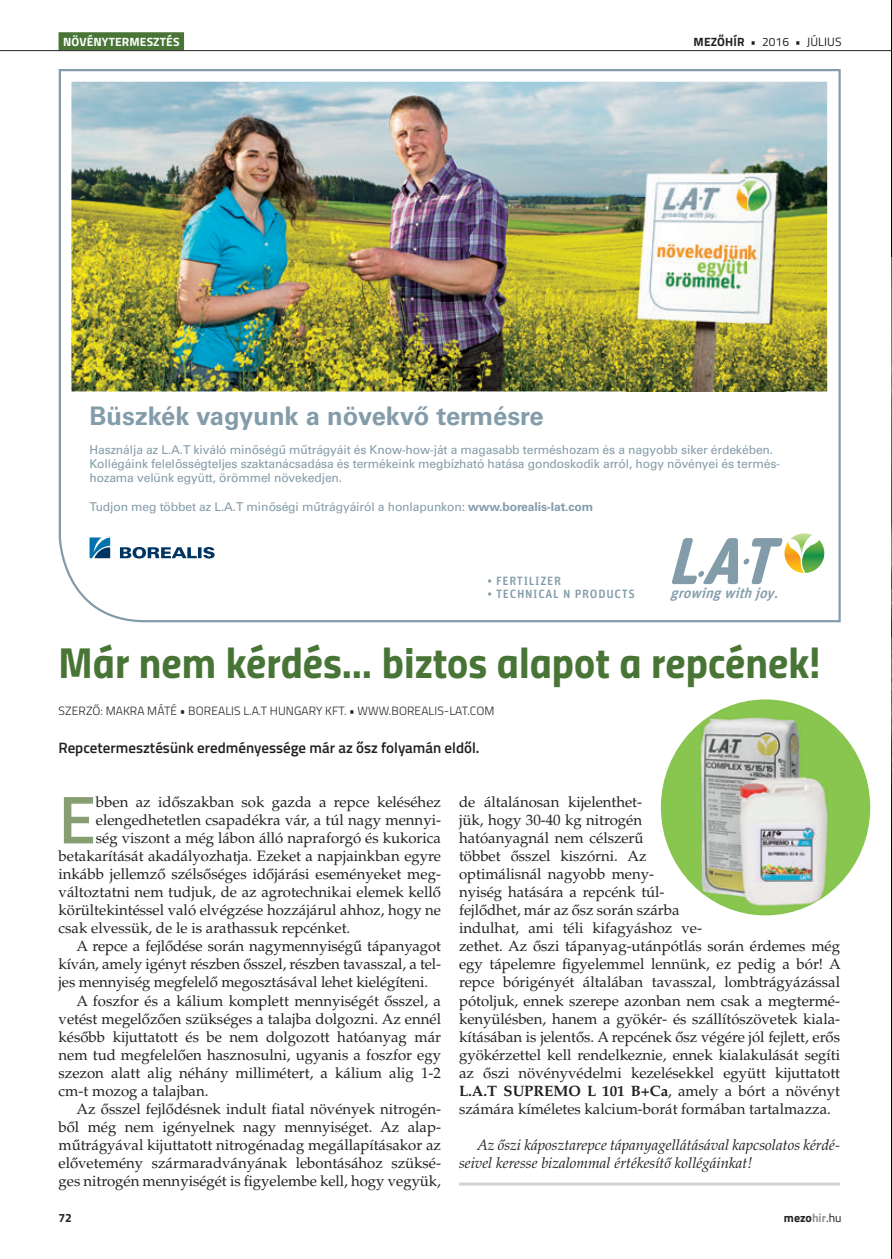
<style>
.page{position:relative;width:892px;height:1259px;background:#fff}
.page>*{position:absolute;margin:0;border:0;box-sizing:border-box;transform-origin:0 0}
.t1{font:600 67.5px "Titillium";color:#879d72}
.t2{font:43.5px "Titillium Bold Upright";color:#487536}
.t3{font:700 25.5px "Univers LTCYR 65";color:#839ca9}
.t4{font:15px/18px "Palatino LT Std";color:#231f20}
.t5{font:italic 15px/18px "Palatino LT Std";color:#231f20}
.t6{font:600 15px "Titillium";color:#231f20}
.t7{font:italic 500 14.55px "Unit Rounded Pro";color:#839ca9}
.t8{font:12.15px/14.2px "Univers LTCYR 55 Roman";letter-spacing:-.01em;color:#839ca9}
.t9{font:300 12px "Titillium";color:#231f20}
.t10{font:500 12px "Unit Rounded Pro";letter-spacing:.06em;color:#839ca9}
.t11{font:12px "Titillium";letter-spacing:.01em;color:#231f20}
.t12{font:700 12px "Titillium";letter-spacing:.01em;color:#fff}
.t13{font:700 12px "Titillium";color:#231f20}
.s1{font-weight:700}
.s2{font-family:"Univers LTCYR 65";font-weight:700}
.s3{color:#939598}
.s4{font-weight:400}
</style>
<div class="page">
<div style="left:59px;top:32px;width:125px;height:18px;background:#487536"></div>
<hr style="left:0;top:50px;width:891px;height:1px;background:#231f20">
<hr style="left:891px;top:0;width:1px;height:1258px;background:#000">
<img style="left:891px;top:258px;width:1px;height:563px">
<svg style="left:59px;top:69px;width:782px;height:553px"></svg>
<img style="left:71px;top:82px;width:756px;height:309px">
<img style="left:626px;top:150px;width:160px;height:241px">
<svg style="left:672px;top:533px;width:152px;height:51px"></svg>
<svg style="left:90px;top:537px;width:125px;height:21px"></svg>
<hr style="left:459px;top:1182px;width:381px;height:3px;background:#d1d2d4">
<img style="left:661px;top:699px;width:209px;height:216px">
<p class="t12" style="left:63px;top:32px;width:118px">NÖVÉNYTERMESZTÉS</p>
<p class="t11" style="left:694px;top:33px;width:149px"><span class="s1">MEZŐHÍR</span> • 2016 • JÚLIUS</p>
<h3 class="t3" style="left:90px;top:398px;width:456px">Büszkék vagyunk a növekvő termésre</h3>
<p class="t8" style="left:90px;top:442px;width:692px">Használja az L.A.T kiváló minőségű műtrágyáit és Know-how-ját a magasabb terméshozam és a nagyobb siker érdekében.<br>Kollégáink felelősségteljes szaktanácsadása és termékeink megbízható hatása gondoskodik arról, hogy növényei és termés&shy;hozama velünk együtt, örömmel növekedjen.</p>
<p class="t8" style="left:90px;top:499px;width:505px">Tudjon meg többet az L.A.T minőségi műtrágyáiról a honlapunkon: <span class="s2">www.borealis-lat.com</span></p>
<p class="t10" style="left:487px;top:572px;width:75px">• FERTILIZER</p>
<p class="t10" style="left:487px;top:586px;width:149px">• TECHNICAL N PRODUCTS</p>
<p class="t7" style="left:670px;top:583px;width:114px">growingwithjoy.</p>
<h2 class="t2" style="left:59px;top:628px;width:764px">Már nem kérdés… biztos alapot a repcének!</h2>
<p class="t9" style="left:59px;top:702px;width:437px">SZERZŐ: MAKRA MÁTÉ • BOREALIS L.A.T HUNGARY KFT. • WWW.BOREALIS-LAT.COM</p>
<p class="t6" style="left:59px;top:736px;width:422px">Repcetermesztésünk eredményessége már az ősz folyamán eldől.</p>
<h1 class="t1" style="left:59px;top:769px;width:39px">E</h1>
<p class="t4" style="left:96px;top:793px;width:347px">bben az időszakban sok gazda a repce keléséhez</p>
<p class="t4" style="left:96px;top:811px;width:347px">elengedhetetlen csapadékra vár, a túl nagy mennyi-</p>
<p class="t4" style="left:96px;top:829px;width:347px">ség viszont a még lábon álló napraforgó és kukorica</p>
<p class="t4" style="left:59px;top:847px;width:384px">betakarítását akadályozhatja. Ezeket a napjainkban egyre</p>
<p class="t4" style="left:59px;top:865px;width:384px">inkább jellemző szélsőséges időjárási eseményeket meg-</p>
<p class="t4" style="left:59px;top:883px;width:384px">változtatni nem tudjuk, de az agrotechnikai elemek kellő</p>
<p class="t4" style="left:59px;top:901px;width:384px">körültekintéssel való elvégzése hozzájárul ahhoz, hogy ne</p>
<p class="t4" style="left:59px;top:919px;width:293px">csak elvessük, de le is arathassuk repcénket.</p>
<p class="t4" style="left:77px;top:937px;width:366px">A repce a fejlődése során nagymennyiségű tápanyagot</p>
<p class="t4" style="left:59px;top:955px;width:384px">kíván, amely igényt részben ősszel, részben tavasszal, a tel-</p>
<p class="t4" style="left:59px;top:973px;width:371px">jes mennyiség megfelelő megosztásával lehet kielégíteni.</p>
<p class="t4" style="left:77px;top:991px;width:366px">A foszfor és a kálium komplett mennyiségét ősszel, a</p>
<p class="t4" style="left:59px;top:1009px;width:384px">vetést megelőzően szükséges a talajba dolgozni. Az ennél</p>
<p class="t4" style="left:59px;top:1027px;width:384px">később kijuttatott és be nem dolgozott hatóanyag már</p>
<p class="t4" style="left:59px;top:1045px;width:384px">nem tud megfelelően hasznosulni, ugyanis a foszfor egy</p>
<p class="t4" style="left:59px;top:1063px;width:384px">szezon alatt alig néhány millimétert, a kálium alig 1-2</p>
<p class="t4" style="left:59px;top:1081px;width:152px">cm-t mozog a talajban.</p>
<p class="t4" style="left:77px;top:1099px;width:366px">Az ősszel fejlődésnek indult atal növények nitrogén-</p>
<p class="t4" style="left:59px;top:1117px;width:384px">ből még nem igényelnek nagy mennyiséget. Az alap-</p>
<p class="t4" style="left:59px;top:1135px;width:384px">műtrá gyával kijuttatott nitrogénadag megállapításakor az</p>
<p class="t4" style="left:59px;top:1153px;width:384px">elővetemény szármaradványának lebontásához szüksé-</p>
<p class="t4" style="left:59px;top:1171px;width:384px">ges nitrogén mennyiségét is gyelembe kell, hogy vegyük,</p>
<p class="t4" style="left:459px;top:793px;width:383px">de általánosan kijelenthet-<br>jük, hogy 30-40 kg nitrogén<br>hatóanyagnál nem célszerű<br>többet ősszel kiszórni. Az<br>optimálisnál nagyobb meny-<br>nyiség hatására a repcénk túl-<br>fejlődhet, már az ősz során szárba<br>indulhat, ami téli kifagyáshoz ve-<br>zethet. Az őszi tápanyag-utánpótlás során érdemes még egy tápelemre gyelemmel lennünk, ez pedig a bór! A repce bórigényét általában tavasszal, lombtrágyázáss al pótoljuk, ennek szerepe azonban nem csak a megtermé&shy;kenyülésben, hanem a gyökér- és szállítószövetek kiala&shy;kításában is jelentős. A repcének ősz végére jól fejlett, erős gyökérzettel kell rendelkeznie, ennek kialakulását segíti az őszi növényvédelmi kezelésekkel együtt kijuttatott <span class="s1">L.A.T SUPREMO L 101 B+Ca</span>, amely a bórt a növényt számára kíméletes kalcium-borát formában tartalmazza.</p>
<p class="t5" style="left:459px;top:1135px;width:383px;text-indent:18px">Az őszi káposztarepce tápanyagellátásával kapcsolatos kérdé&shy;seivel keresse bizalommal értékesítő kollégáinkat!</p>
<p class="t13" style="left:59px;top:1208px;width:15px">72</p>
<p class="t13" style="left:784px;top:1208px;width:59px">mezo<span class="s3">hir</span><span class="s4">.hu</span></p>
</div>
